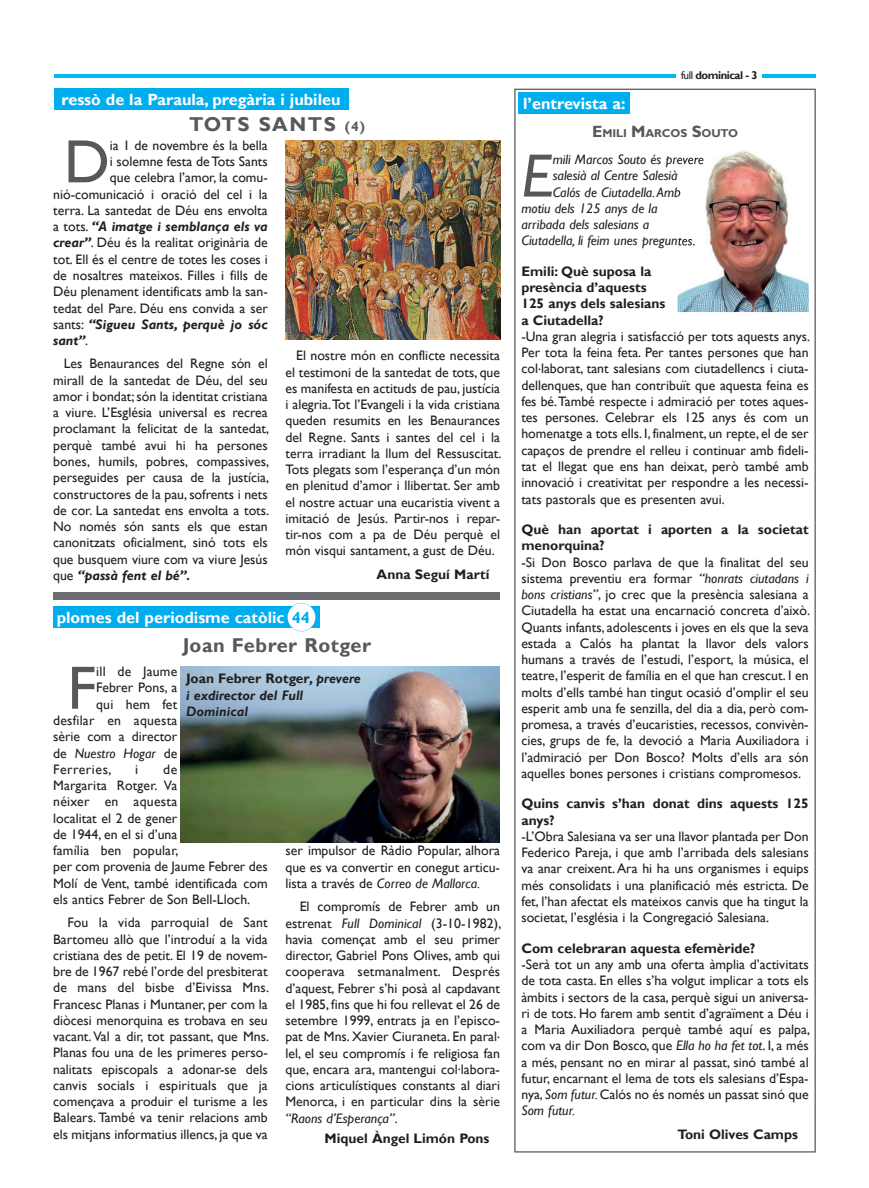
<style>
.page{position:relative;width:869px;height:1188px;background:#fff}
.page>*{position:absolute;margin:0;border:0;box-sizing:border-box;transform-origin:0 0}
.t1{font:61.38px "Gill Sans";color:#57585a}
.t2{font:italic 61.38px "Gill Sans";color:#57585a}
.t3{font:700 20px "Gill Sans";letter-spacing:.025em;color:#57585a}
.t4{font:700 20px "Gill Sans";letter-spacing:.075em;color:#57585a}
.t5{font:700 16.25px "Gill Sans";color:#fff}
.t6{font:13.75px/16.2px "Gill Sans";color:#231f20;text-align:justify}
.t7{font:700 13.75px/16.2px "Gill Sans";color:#231f20}
.t8{font:italic 13.75px "Gill Sans";color:#231f20}
.t9{font:italic 700 13.75px/16.2px "Gill Sans";color:#231f20}
.t10{font:13.75px "Gill Sans";letter-spacing:.04em;color:#231f20}
.t11{font:700 11.38px "Gill Sans";letter-spacing:-.005em;color:#57585a}
.t12{font:700 11.25px "Gill Sans";letter-spacing:-.04em;color:#231f20}
.s1{font-size:13.75px}
.s2{font-weight:400;font-style:normal}
.s3{font-weight:700;font-style:italic}
.s4{color:#00aeef}
.s5{font-style:normal}
.s6{font-style:italic}
.s7{font-weight:400}
.s8{font-size:16.25px}
</style>
<div class="page">
<svg style="left:514px;top:89px;width:301px;height:1063px"></svg>
<svg style="left:590px;top:122px;width:150px;height:18px"></svg>
<img style="left:677px;top:149px;width:131px;height:163px">
<img style="left:677px;top:154px;width:26px;height:13px">
<svg style="left:677px;top:187px;width:3px;height:10px"></svg>
<img style="left:677px;top:236px;width:17px;height:12px">
<div style="left:517px;top:92px;width:112px;height:21px;background:#00aeef"></div>
<hr style="left:53px;top:592px;width:447px;height:2px;background:#6c6d70">
<hr style="left:53px;top:595px;width:447px;height:1px;background:#6c6d70">
<hr style="left:53px;top:597px;width:447px;height:2px;background:#6c6d70">
<hr style="left:54px;top:74px;width:760px;height:4px;background:#00baf1">
<div style="left:676px;top:71px;width:85px;height:9px;background:#fff"></div>
<img style="left:181px;top:666px;width:318px;height:176px">
<div style="left:53px;top:605px;width:266px;height:22px;background:#00aeef"></div>
<svg style="left:287px;top:603px;width:28px;height:28px"></svg>
<div style="left:54px;top:89px;width:294px;height:21px;background:#00aeef"></div>
<img style="left:285px;top:140px;width:215px;height:199px">
<p class="t5" style="left:61px;top:90px;width:280px">ressò de la Paraula, pregària i jubileu</p>
<h2 class="t4" style="left:189px;top:112px;width:177px">TOTS SANTS <span class="s1">(4)</span></h2>
<h1 class="t1" style="left:64px;top:126px;width:48px">D</h1>
<p class="t6" style="left:110px;top:137px;width:159px">ia 1 de novembre és la bella</p>
<p class="t6" style="left:110px;top:153px;width:159px">i solemne festa de Tots Sants</p>
<p class="t6" style="left:110px;top:170px;width:159px">que celebra l’amor, la comu-</p>
<p class="t6" style="left:53px;top:186px;width:216px">nió-comunicació i oració del cel i la</p>
<p class="t6" style="left:53px;top:202px;width:216px">terra. La santedat de Déu ens envolta</p>
<p class="t9" style="left:53px;top:219px;width:216px"><span class="s2">a tots.</span> “A imatge i semblança els va</p>
<p class="t6" style="left:53px;top:235px;width:216px"><span class="s3">crear”</span>. Déu és la realitat originària de</p>
<p class="t6" style="left:53px;top:251px;width:216px">tot. Ell és el centre de totes les coses i</p>
<p class="t6" style="left:53px;top:267px;width:216px">de nosaltres mateixos. Filles i fills de</p>
<p class="t6" style="left:53px;top:284px;width:216px">Déu plenament identificats amb la san-</p>
<p class="t6" style="left:53px;top:300px;width:216px">tedat del Pare. Déu ens convida a ser</p>
<p class="t9" style="left:53px;top:316px;width:216px"><span class="s2">sants:</span> “Sigueu Sants, perquè jo sóc</p>
<p class="t9" style="left:53px;top:332px;width:37px">sant”<span class="s2">.</span></p>
<p class="t6" style="left:53px;top:356px;width:217px;text-indent:11px">Les Benaurances del Regne són el mirall de la santedat de Déu, del seu amor i bondat; són la identitat cristiana a viure. L’Església universal es recrea proclamant la felicitat de la santedat, perquè també avui hi ha persones bones, humils, pobres, compassives, perseguides per causa de la justícia, constructores de la pau, sofrents i nets de cor. La santedat ens envolta a tots.<br>No només són sants els que estan canonitzats oficialment, sinó tots els que busquem viure com va viure Jesús que <span class="s3">“passà fent el bé”.</span></p>
<p class="t6" style="left:285px;top:347px;width:217px;text-indent:11px">El nostre món en conflicte necessita el testimoni de la santedat de tots, que es manifesta en actituds de pau, justícia i alegria. Tot l’Evangeli i la vida cristiana queden resumits en les Benaurances del Regne. Sants i santes del cel i la terra irradiant la llum del Ressuscitat.<br>Tots plegats som l’esperança d’un món en plenitud d’amor i llibertat. Ser amb el nostre actuar una eucaristia vivent a imitació de Jesús. Partir-nos i repar&shy;tir-nos com a pa de Déu perquè el món visqui santament, a gust de Déu.</p>
<p class="t7" style="left:376px;top:566px;width:114px">Anna Seguí Martí</p>
<p class="t5" style="left:57px;top:607px;width:254px">plomes del periodisme catòlic <span class="s4">44</span></p>
<h2 class="t3" style="left:183px;top:633px;width:189px">Joan Febrer Rotger</h2>
<h1 class="t1" style="left:67px;top:652px;width:30px">F</h1>
<p class="t6" style="left:96px;top:663px;width:83px">ill de Jaume</p>
<p class="t9" style="left:186px;top:670px;width:176px"><span class="s5">Joan Febrer Rotger</span>, prevere i exdirector del Full<br>Dominical</p>
<p class="t6" style="left:96px;top:679px;width:83px">Febrer Pons, a</p>
<p class="t6" style="left:96px;top:696px;width:83px">qui hem fet</p>
<p class="t6" style="left:53px;top:712px;width:126px">desfilar en aquesta</p>
<p class="t6" style="left:53px;top:728px;width:126px">sèrie com a director</p>
<p class="t8" style="left:53px;top:744px;width:126px"><span class="s5">de</span> Nuestro Hogar <span class="s5">de</span></p>
<p class="t10" style="left:53px;top:761px;width:60px">Ferreries,</p>
<p class="t6" style="left:135px;top:761px;width:5px">i</p>
<p class="t6" style="left:53px;top:761px;width:216px;text-align:left;text-indent:110px">de<br>Margarita Rotger. Va<br>néixer en aquesta<br>localitat el 2 de gener<br>de 1944, en el si d’una<br>família ben popular,<br>per com provenia de Jaume Febrer des<br>Molí de Vent, també identificada com els antics Febrer de Son Bell-Lloch.</p>
<p class="t6" style="left:53px;top:914px;width:217px;text-indent:14px">Fou la vida parroquial de Sant Bartomeu allò que l’introduí a la vida cristiana des de petit. El 19 de novem&shy;bre de 1967 rebé l’orde del presbiterat de mans del bisbe d’Eivissa Mns.<br>Francesc Planas i Muntaner, per com la diòcesi menorquina es trobava en seu vacant. Val a dir, tot passant, que Mns.<br>Planas fou una de les primeres perso&shy;nalitats episcopals a adonar-se dels canvis socials i espirituals que ja començava a produir el turisme a les Balears. També va tenir relacions amb els mitjans informatius illencs, ja que va</p>
<p class="t6" style="left:285px;top:842px;width:216px">ser impulsor de Ràdio Popular, alhora que es va convertir en conegut articu&shy;lista a través de <span class="s6">Correo de Mallorca.</span></p>
<p class="t6" style="left:285px;top:898px;width:217px;text-indent:14px">El compromís de Febrer amb un estrenat <span class="s6">Full Dominical</span> (3-10-1982), havia començat amb el seu primer director, Gabriel Pons Olives, amb qui cooperava setmanalment. Després d’aquest, Febrer s’hi posà al capdavant el 1985, fins que hi fou rellevat el 26 de setembre 1999, entrats ja en l’episco&shy;pat de Mns. Xavier Ciuraneta. En paral. lel, el seu compromís i fe religiosa fan que, encara ara, mantengui col.labora&shy;cions articulístiques constants al diari Menorca, i en particular dins la sèrie <span class="s6">“Raons d’Esperança”</span>.</p>
<p class="t7" style="left:324px;top:1129px;width:166px">Miquel Àngel Limón Pons</p>
<p class="t5" style="left:523px;top:94px;width:104px">l’entrevista a:</p>
<p class="t12" style="left:680px;top:69px;width:78px"><span class="s7">full</span> dominical - 3</p>
<p class="t11" style="left:592px;top:126px;width:147px"><span class="s8">E</span>MILI <span class="s8">M</span>ARCOS <span class="s8">S</span>OUTO</p>
<h1 class="t2" style="left:521px;top:140px;width:33px">E</h1>
<p class="t8" style="left:552px;top:151px;width:152px">mili Marcos Souto és prevere</p>
<p class="t8" style="left:552px;top:167px;width:126px">salesià al Centre Salesià</p>
<p class="t8" style="left:552px;top:184px;width:129px">Calós de Ciutadella. Amb</p>
<p class="t8" style="left:521px;top:200px;width:138px">motiu dels 125 anys de la</p>
<p class="t8" style="left:521px;top:216px;width:129px">arribada dels salesians a</p>
<p class="t8" style="left:521px;top:232px;width:176px">Ciutadella, li feim unes preguntes.</p>
<p class="t7" style="left:521px;top:263px;width:145px">Emili: Què suposa la presència d’aquests<br>125 anys dels salesians a Ciutadella?</p>
<p class="t6" style="left:521px;top:328px;width:290px">-Una gran alegria i satisfacció per tots aquests anys.<br>Per tota la feina feta. Per tantes persones que han col.laborat, tant salesians com ciutadellencs i ciuta&shy;dellenques, que han contribuït que aquesta feina es fes bé. També respecte i admiració per totes aques&shy;tes persones. Celebrar els 125 anys és com un homenatge a tots ells. I, finalment, un repte, el de ser capaços de prendre el relleu i continuar amb fideli&shy;tat el llegat que ens han deixat, però també amb innovació i creativitat per respondre a les necessi&shy;tats pastorals que es presenten avui.</p>
<p class="t7" style="left:521px;top:521px;width:289px">Què han aportat i aporten a la societat menorquina?</p>
<p class="t6" style="left:521px;top:554px;width:290px">-Si Don Bosco parlava de que la finalitat del seu sistema preventiu era formar <span class="s6">“honrats ciutadans i bons cristians”</span>, jo crec que la presència salesiana a Ciutadella ha estat una encarnació concreta d’això.<br>Quants infants, adolescents i joves en els que la seva estada a Calós ha plantat la llavor dels valors humans a través de l’estudi, l’esport, la música, el teatre, l’esperit de família en el que han crescut. I en molts d’ells també han tingut ocasió d’omplir el seu esperit amb una fe senzilla, del dia a dia, però com&shy;promesa, a través d’eucaristies, recessos, convivèn&shy;cies, grups de fe, la devoció a Maria Auxiliadora i l’admiració per Don Bosco? Molts d’ells ara són aquelles bones persones i cristians compromesos.</p>
<p class="t7" style="left:521px;top:795px;width:289px">Quins canvis s’han donat dins aquests 125 anys?</p>
<p class="t6" style="left:521px;top:828px;width:289px">-L’Obra Salesiana va ser una llavor plantada per Don Federico Pareja, i que amb l’arribada dels salesians va anar creixent. Ara hi ha uns organismes i equips més consolidats i una planificació més estricta. De fet, l’han afectat els mateixos canvis que ha tingut la societat, l’església i la Congregació Salesiana.</p>
<p class="t7" style="left:521px;top:940px;width:235px">Com celebraran aquesta efemèride?</p>
<p class="t6" style="left:521px;top:956px;width:290px">-Serà tot un any amb una oferta àmplia d’activitats de tota casta. En elles s’ha volgut implicar a tots els àmbits i sectors de la casa, perquè sigui un aniversa&shy;ri de tots. Ho farem amb sentit d’agraïment a Déu i a Maria Auxiliadora perquè també aquí es palpa, com va dir Don Bosco, que <span class="s6">Ella ho ha fet tot</span>. I, a més a més, pensant no en mirar al passat, sinó també al futur, encarnant el lema de tots els salesians d’Espa&shy;nya, <span class="s6">Som futur.</span> Calós no és només un passat sinó que <span class="s6">Som futur.</span></p>
<p class="t7" style="left:677px;top:1125px;width:122px">Toni Olives Camps</p>
</div>
